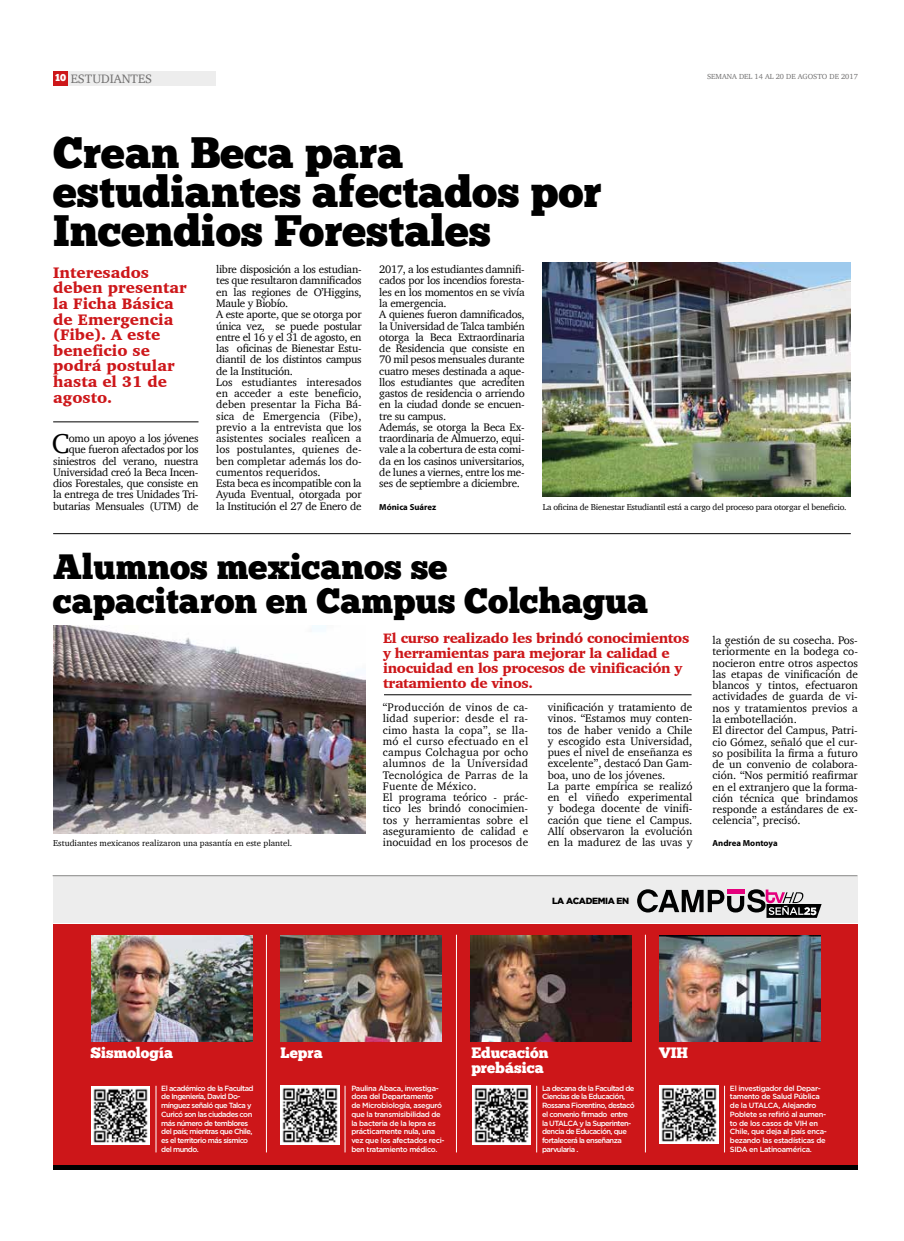
<style>
.page{position:relative;width:904px;height:1241px;background:#fff}
.page>*{position:absolute;margin:0;border:0;box-sizing:border-box;transform-origin:0 0}
.t1{font:43.75px/38.8px "Chunk Five Ex";color:#000}
.t2{font:35px/33.8px "Chunk Five Ex";color:#000}
.t3{font:27.88px "Charter";color:#000}
.t4{font:900 15.62px/15.6px "Charter";color:#cd171a}
.t5{font:15px/15px "Chunk Five Ex";color:#fff}
.t6{font:900 14px/15px "Charter";letter-spacing:-.025em;color:#cd171a}
.t7{font:12.5px "Charter";color:#706f6f}
.t8{font:11.25px/11.2px "Charter";color:#000}
.t9{font:11.25px/11.2px "Charter";letter-spacing:.02em;color:#000}
.t10{font:11.12px/11.2px "Charter";letter-spacing:-.025em;color:#000}
.t11{font:900 9px "Gotham";letter-spacing:-.04em;color:#000}
.t12{font:8.75px "Charter";letter-spacing:-.025em;color:#000}
.t13{font:8.75px "Charter";color:#000}
.t14{font:700 8.75px "Myriad Pro";color:#000}
.t15{font:500 7.5px/8.8px "Gotham";letter-spacing:-.04em;color:#fff}
.t16{font:500 7.5px/8.8px "Gotham";letter-spacing:-.07em;color:#fff}
.t17{font:7.5px "Charter";color:#706f6f}
.s1{font-family:"Chunk Five Ex";font-size:10px;color:#fff}
</style>
<div class="page">
<div style="left:53px;top:71px;width:15px;height:15px;background:#cd171a"></div>
<div style="left:69px;top:71px;width:147px;height:15px;background:#ededed"></div>
<hr style="left:53px;top:421px;width:145px;height:1px;background:#000">
<hr style="left:53px;top:533px;width:797px;height:1px;background:#000">
<img style="left:543px;top:262px;width:307px;height:234px">
<img style="left:53px;top:625px;width:312px;height:208px">
<hr style="left:384px;top:694px;width:307px;height:1px;background:#000">
<div style="left:53px;top:875px;width:804px;height:47px;background:#ededed"></div>
<div style="left:53px;top:924px;width:804px;height:241px;background:#cd1619"></div>
<img style="left:91px;top:935px;width:161px;height:106px">
<img style="left:280px;top:935px;width:161px;height:106px">
<img style="left:470px;top:935px;width:161px;height:106px">
<img style="left:659px;top:935px;width:161px;height:106px">
<img style="left:660px;top:1085px;width:58px;height:58px">
<hr style="left:156px;top:1085px;width:1px;height:67px;background:#fff">
<hr style="left:345px;top:1085px;width:1px;height:67px;background:#fff">
<hr style="left:536px;top:1085px;width:1px;height:67px;background:#fff">
<hr style="left:724px;top:1085px;width:1px;height:67px;background:#fff">
<hr style="left:266px;top:934px;width:1px;height:218px;background:#fff">
<hr style="left:456px;top:934px;width:1px;height:218px;background:#fff">
<hr style="left:645px;top:934px;width:1px;height:218px;background:#fff">
<hr style="left:53px;top:1165px;width:804px;height:4px;background:#000">
<svg style="left:637px;top:889px;width:184px;height:28px"></svg>
<hr style="left:53px;top:874px;width:804px;height:2px;background:#9d9d9c">
<img style="left:472px;top:1085px;width:58px;height:58px">
<img style="left:280px;top:1085px;width:59px;height:58px">
<img style="left:91px;top:1086px;width:58px;height:57px">
<p class="t7" style="left:55px;top:67px;width:98px"><span class="s1">10</span> ESTUDIANTES</p>
<h1 class="t1" style="left:53px;top:132px;width:550px">Crean Beca para estudiantes afectados por<br>Incendios Forestales</h1>
<p class="t17" style="left:707px;top:70px;width:152px">SEMANA DEL 14 AL 20 DE AGOSTO DE 2017</p>
<h3 class="t4" style="left:53px;top:264px;width:135px">Interesados deben presentar la Ficha Básica de Emergencia (Fibe). A este beneficio se podrá postular hasta el 31 de agosto.</h3>
<p class="t10" style="left:53px;top:432px;width:147px;text-align:right">omo un apoyo a los jóvenes que fueron afectados por los siniestros del verano, nuestra<br>Universidad creó la Beca Incen&shy;dios Forestales, que consiste en la entrega de tres Unidades Tri&shy;butarias Mensuales (UTM) de</p>
<h3 class="t3" style="left:52px;top:419px;width:19px">C</h3>
<p class="t10" style="left:216px;top:263px;width:147px">libre disposición a los estudian&shy;tes que resultaron damnificados en las regiones de O’Higgins,<br>Maule y Biobío.<br>A este aporte, que se otorga por única vez, se puede postular entre el 16 y el 31 de agosto, en las oficinas de Bienestar Estu&shy;diantil de los distintos campus de la Institución.<br>Los estudiantes interesados en acceder a este beneficio, deben presentar la Ficha Bá&shy;sica de Emergencia (Fibe), previo a la entrevista que los asistentes sociales realicen a los postulantes, quienes de&shy;ben completar además los do&shy;cumentos requeridos.<br>Esta beca es incompatible con la<br>Ayuda Eventual, otorgada por la Institución el 27 de Enero de</p>
<p class="t10" style="left:379px;top:263px;width:147px">2017, a los estudiantes damnifi&shy;cados por los incendios foresta&shy;les en los momentos en se vivía la emergencia.<br>A quienes fueron damnificados, la Universidad de Talca también otorga la Beca Extraordinaria de Residencia que consiste en<br>70 mil pesos mensuales durante cuatro meses destinada a aque&shy;llos estudiantes que acrediten gastos de residencia o arriendo en la ciudad donde se encuen&shy;tre su campus.<br>Además, se otorga la Beca Ex&shy;traordinaria de Almuerzo, equi&shy;vale a la cobertura de esta comi&shy;da en los casinos universitarios, de lunes a viernes, entre los me&shy;ses de septiembre a diciembre.</p>
<p class="t14" style="left:379px;top:501px;width:58px">Mónica Suárez</p>
<p class="t12" style="left:542px;top:499px;width:305px">La oficina de Bienestar Estudiantil está a cargo del proceso para otorgar el beneficio.</p>
<h2 class="t2" style="left:53px;top:549px;width:596px">Alumnos mexicanos se capacitaron en Campus Colchagua</h2>
<p class="t13" style="left:53px;top:835px;width:241px">Estudiantes mexicanos realizaron una pasantía en este plantel.</p>
<p class="t6" style="left:383px;top:630px;width:308px">El curso realizado les brindó conocimientos y herramientas para mejorar la calidad e inocuidad en los procesos de vinificación y tratamiento de vinos.</p>
<p class="t9" style="left:383px;top:701px;width:147px">“Producción de vinos de ca&shy;lidad superior: desde el ra&shy;cimo hasta la copa”, se lla&shy;mó el curso efectuado en el campus Colchagua por ocho alumnos de la Universidad<br>Tecnológica de Parras de la<br>Fuente de México.<br>El programa teórico - prác&shy;tico les brindó conocimien&shy;tos y herramientas sobre el aseguramiento de calidad e inocuidad en los procesos de</p>
<p class="t8" style="left:547px;top:701px;width:146px">vinificación y tratamiento de vinos. “Estamos muy conten&shy;tos de haber venido a Chile y escogido esta Universidad, pues el nivel de enseñanza es excelente”, destacó Dan Gam&shy;boa, uno de los jóvenes.<br>La parte empírica se realizó en el viñedo experimental y bodega docente de vinifi&shy;cación que tiene el Campus.<br>Allí observaron la evolución en la madurez de las uvas y</p>
<p class="t11" style="left:552px;top:895px;width:79px">LA ACADEMIA EN</p>
<p class="t8" style="left:712px;top:634px;width:147px">la gestión de su cosecha. Pos&shy;teriormente en la bodega co&shy;nocieron entre otros aspectos las etapas de vinificación de blancos y tintos, efectuaron actividades de guarda de vi&shy;nos y tratamientos previos a la embotellación.<br>El director del Campus, Patri&shy;cio Gómez, señaló que el cur&shy;so posibilita la firma a futuro de un convenio de colabora&shy;ción. “Nos permitió reafirmar en el extranjero que la forma&shy;ción técnica que brindamos responde a estándares de ex&shy;celencia”, precisó.</p>
<p class="t14" style="left:712px;top:837px;width:67px">Andrea Montoya</p>
<h3 class="t5" style="left:90px;top:1044px;width:84px">Sismología</h3>
<h3 class="t5" style="left:280px;top:1044px;width:44px">Lepra</h3>
<h3 class="t5" style="left:471px;top:1044px;width:78px">Educación prebásica</h3>
<h3 class="t5" style="left:659px;top:1044px;width:30px">VIH</h3>
<p class="t16" style="left:161px;top:1083px;width:94px">El académico de la Facultad de Ingeniería, David Do&shy;mínguez señaló que Talca y<br>Curicó son las ciudades con más número de temblores del país; mientras que Chile, es el territorio más sísmico del mundo.</p>
<p class="t15" style="left:351px;top:1083px;width:95px">Paulina Abaca, investiga&shy;dora del Departamento<br>de Microbiología, aseguró que la transmisibilidad de la bacteria de la lepra es prácticamente nula, una vez que los afectados reci&shy;ben tratamiento médico.</p>
<p class="t16" style="left:542px;top:1083px;width:94px">La decana de la Facultad de<br>Ciencias de la Educación,<br>Rossana Fiorentino, destacó el convenio firmado entre la UTALCA y la Superinten&shy;dencia de Educación, que fortalecerá la enseñanza parvularia .</p>
<p class="t15" style="left:730px;top:1083px;width:98px">El investigador del Depar&shy;tamento de Salud Pública de la UTALCA, Alejandro<br>Poblete se refirió al aumen&shy;to de los casos de VIH en<br>Chile, que deja al país enca&shy;bezando las estadísticas de<br>SIDA en Latinoamérica.</p>
</div>
